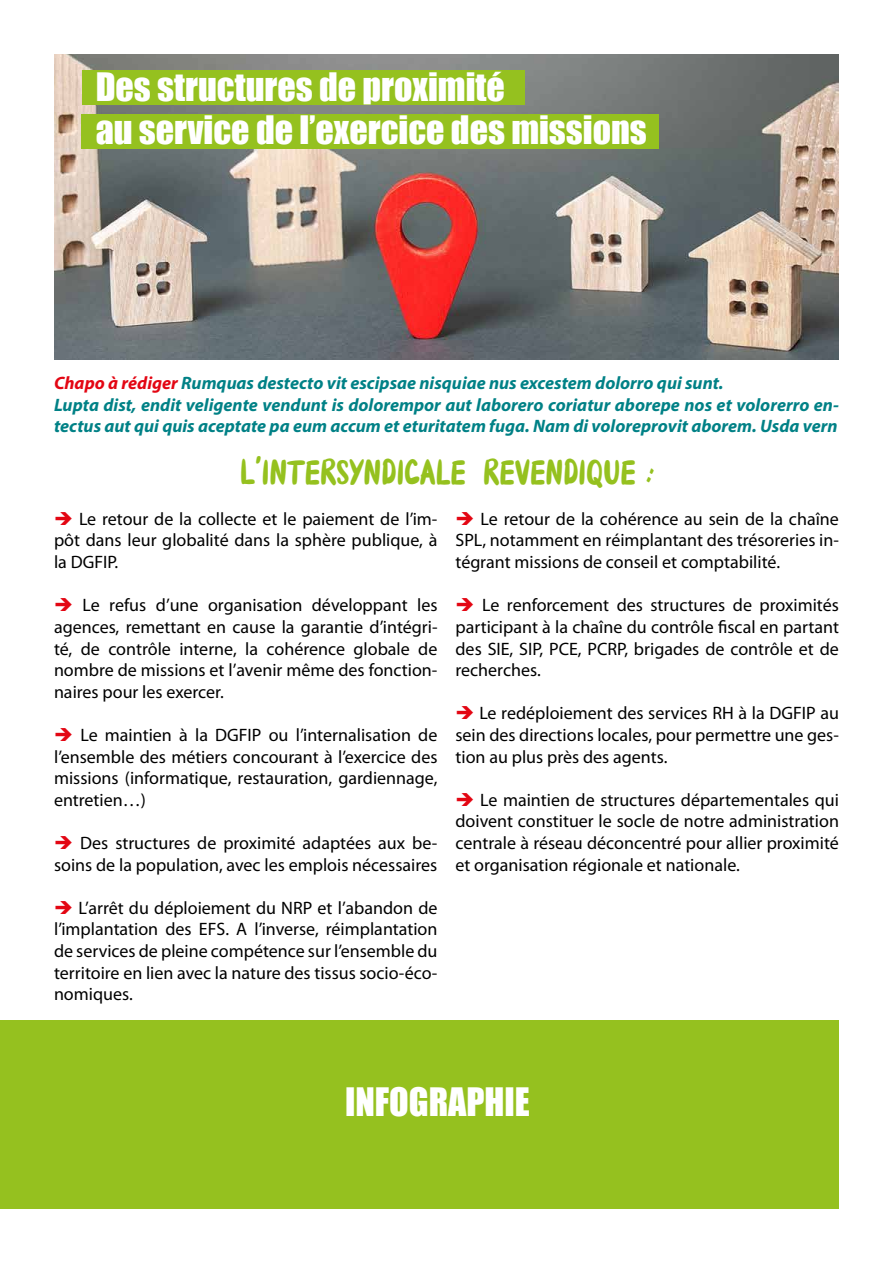
<style>
.page{position:relative;width:893px;height:1263px;background:#fff}
.page>*{position:absolute;margin:0;border:0;box-sizing:border-box;transform-origin:0 0}
.t1{font:36px/43.2px "Impact";color:#fff}
.t2{font:34.5px "Brokenbrush";color:#95c11f}
.t3{font:18px/21.6px "Myriad Pro";color:#000;text-align:justify}
.t4{font:italic 700 18px/21.6px "Myriad Pro";color:#008186}
.s1{color:#e30613}
.s2{font-family:"Mark My Words"}
</style>
<div class="page">
<img style="left:54px;top:54px;width:785px;height:305px">
<div style="left:82px;top:70px;width:442px;height:34px;background:#95c11f"></div>
<div style="left:82px;top:115px;width:577px;height:34px;background:#95c11f"></div>
<div style="left:0;top:1020px;width:839px;height:189px;background:#95c11f"></div>
<h1 class="t1" style="left:96px;top:64px;width:553px">Des structures de proximité<br>au service de l’exercice des missions</h1>
<p class="t4" style="left:54px;top:372px;width:786px"><span class="s1">Chapo à rédiger</span> Rumquas destecto vit escipsae nisquiae nus excestem dolorro qui sunt.<br>Lupta dist, endit veligente vendunt is dolorempor aut laborero coriatur aborepe nos et volorerro en&shy;tectus aut qui quis aceptate pa eum accum et eturitatem fuga. Nam di voloreprovit aborem. Usda vern</p>
<h2 class="t2" style="left:240px;top:449px;width:416px">L’INTERSYNDICALE REVENDIQUE <span class="s2">:</span></h2>
<p class="t3" style="left:54px;top:508px;width:385px"><span class="s1">➔</span> Le retour de la collecte et le paiement de l’im&shy;pôt dans leur globalité dans la sphère publique, à la DGFIP.</p>
<p class="t3" style="left:54px;top:594px;width:385px"><span class="s1">➔</span> Le refus d’une organisation développant les agences, remettant en cause la garantie d’intégri&shy;té, de contrôle interne, la cohérence globale de nombre de missions et l’avenir même des fonction&shy;naires pour les exercer.</p>
<p class="t3" style="left:54px;top:724px;width:385px"><span class="s1">➔</span> Le maintien à la DGFIP ou l’internalisation de l’ensemble des métiers concourant à l’exercice des missions (informatique, restauration, gardiennage, entretien…)</p>
<p class="t3" style="left:54px;top:832px;width:385px"><span class="s1">➔</span> Des structures de proximité adaptées aux be&shy;soins de la population, avec les emplois nécessaires</p>
<p class="t3" style="left:54px;top:897px;width:385px"><span class="s1">➔</span> L’arrêt du déploiement du NRP et l’abandon de l’implantation des EFS. A l’inverse, réimplantation de services de pleine compétence sur l’ensemble du territoire en lien avec la nature des tissus socio-éco&shy;nomiques.</p>
<p class="t3" style="left:455px;top:508px;width:385px"><span class="s1">➔</span> Le retour de la cohérence au sein de la chaîne SPL, notamment en réimplantant des trésoreries in&shy;tégrant missions de conseil et comptabilité.</p>
<p class="t3" style="left:455px;top:594px;width:385px"><span class="s1">➔</span> Le renforcement des structures de proximités participant à la chaîne du contrôle fiscal en partant des SIE, SIP, PCE, PCRP, brigades de contrôle et de recherches.</p>
<p class="t3" style="left:455px;top:702px;width:385px"><span class="s1">➔</span> Le redéploiement des services RH à la DGFIP au sein des directions locales, pour permettre une ges&shy;tion au plus près des agents.</p>
<p class="t3" style="left:455px;top:789px;width:385px"><span class="s1">➔</span> Le maintien de structures départementales qui doivent constituer le socle de notre administration centrale à réseau déconcentré pour allier proximité et organisation régionale et nationale.</p>
<h1 class="t1" style="left:345px;top:1079px;width:186px">INFOGRAPHIE</h1>
</div>
